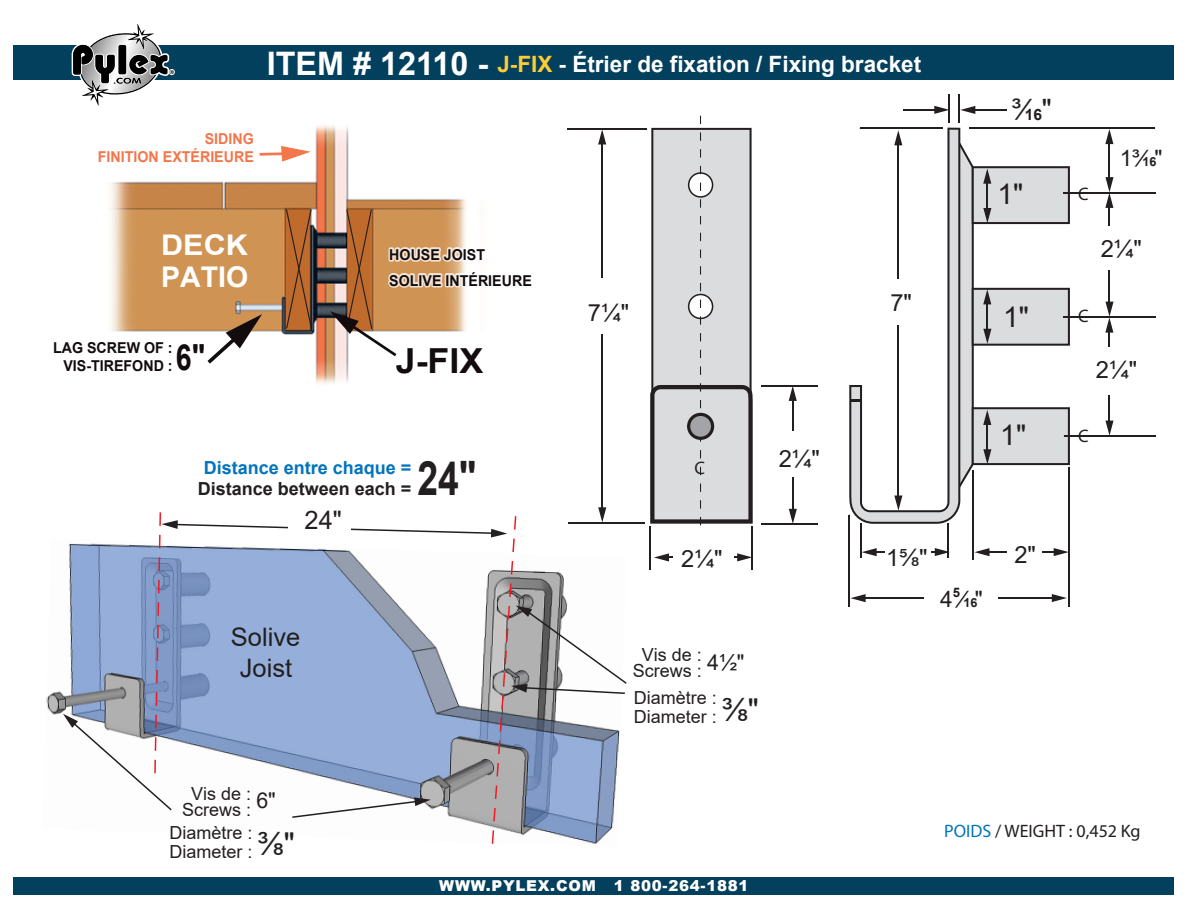
<style>
.page{position:relative;width:1188px;height:918px;background:#fff}
.page>*{position:absolute;margin:0;border:0;box-sizing:border-box;transform-origin:0 0}
.t1{font:700 47.4px "Arial";color:#231f20;scale:.79 1}
.t2{font:700 36px "Arial";color:#130c0e;scale:.79 1}
.t3{font:700 34.5px "Arial";color:#130c0e;scale:1.04 1}
.t4{font:700 28.5px/32.2px "Arial";color:#fff;scale:1.07 1}
.t5{font:28.5px "Arial";color:#231f20}
.t6{font:28.05px "Arial";color:#231f20}
.t7{font:25.5px/31.5px "Arial";color:#231f20;text-align:center}
.t8{font:23.7px "Arial";color:#231f20}
.t9{font:700 22.5px "Arial";color:#fff}
.t10{font:22.5px "Arial";color:#231f20}
.t11{font:21.75px "Arial";color:#231f20}
.t12{font:18.15px "Myriad Pro";color:#231f20}
.t13{font:18px/19px "Arial";color:#231f20}
.t14{font:18px "Myriad Pro";color:#231f20}
.t15{font:700 18px "Arial";color:#0074bb}
.t16{font:700 18px "Arial";color:#231f20}
.t17{font:700 15px/25.8px "Arial";color:#130c0e;scale:.95 1}
.t18{font:900 15px "Arial";letter-spacing:.05em;color:#fff}
.t19{font:700 15px/18.1px "Arial";color:#f37649;text-align:right;scale:.95 1}
.t20{font:700 12.6px "Arial";color:#231f20}
.s1{font-size:32.4px}
.s2{color:#ffcb37}
.s3{font-weight:700;font-size:15.6px}
.s4{font-size:31.5px}
.s5{font-weight:700;font-size:12.6px}
.s6{color:#0074bb}
</style>
<div class="page">
<div style="left:14px;top:45px;width:1160px;height:35px;background:#02405d"></div>
<svg style="left:72px;top:24px;width:103px;height:82px"></svg>
<div style="left:14px;top:877px;width:1160px;height:18px;background:#02405d"></div>
<hr style="left:969px;top:128px;width:186px;height:1px;background:#231f20">
<hr style="left:568px;top:128px;width:79px;height:2px;background:#231f20">
<hr style="left:568px;top:523px;width:77px;height:1px;background:#231f20">
<hr style="left:1063px;top:193px;width:92px;height:1px;background:#231f20">
<hr style="left:1063px;top:316px;width:92px;height:1px;background:#231f20">
<hr style="left:1064px;top:436px;width:91px;height:1px;background:#231f20">
<hr style="left:761px;top:385px;width:56px;height:1px;background:#231f20">
<hr style="left:792px;top:398px;width:1px;height:114px;background:#231f20">
<svg style="left:789px;top:509px;width:8px;height:14px"></svg>
<svg style="left:789px;top:386px;width:8px;height:15px"></svg>
<hr style="left:1109px;top:141px;width:1px;height:39px;background:#231f20">
<svg style="left:1105px;top:129px;width:8px;height:15px"></svg>
<svg style="left:850px;top:129px;width:220px;height:394px"></svg>
<hr style="left:1109px;top:205px;width:1px;height:99px;background:#231f20">
<svg style="left:1105px;top:177px;width:9px;height:31px"></svg>
<hr style="left:1109px;top:330px;width:1px;height:93px;background:#231f20">
<svg style="left:1105px;top:421px;width:9px;height:15px"></svg>
<svg style="left:1105px;top:302px;width:9px;height:31px"></svg>
<hr style="left:874px;top:552px;width:64px;height:1px;background:#231f20">
<svg style="left:935px;top:548px;width:15px;height:8px"></svg>
<svg style="left:862px;top:548px;width:15px;height:8px"></svg>
<hr style="left:861px;top:524px;width:1px;height:34px;background:#231f20">
<hr style="left:650px;top:526px;width:1px;height:44px;background:#231f20">
<hr style="left:752px;top:526px;width:1px;height:44px;background:#231f20">
<hr style="left:948px;top:524px;width:1px;height:34px;background:#231f20">
<hr style="left:973px;top:470px;width:1px;height:89px;background:#231f20">
<hr style="left:1069px;top:467px;width:1px;height:140px;background:#231f20">
<hr style="left:849px;top:515px;width:1px;height:92px;background:#231f20">
<hr style="left:602px;top:142px;width:1px;height:368px;background:#231f20">
<svg style="left:598px;top:130px;width:8px;height:15px"></svg>
<hr style="left:666px;top:557px;width:74px;height:1px;background:#231f20">
<svg style="left:737px;top:553px;width:15px;height:8px"></svg>
<svg style="left:654px;top:553px;width:15px;height:9px"></svg>
<div style="left:885px;top:547px;width:46px;height:10px;background:#fff"></div>
<div style="left:673px;top:553px;width:60px;height:10px;background:#fff"></div>
<div style="left:788px;top:432px;width:10px;height:45px;background:#fff"></div>
<div style="left:1104px;top:347px;width:10px;height:48px;background:#fff"></div>
<div style="left:1104px;top:227px;width:10px;height:43px;background:#fff"></div>
<div style="left:599px;top:278px;width:9px;height:56px;background:#fff"></div>
<div style="left:893px;top:279px;width:9px;height:45px;background:#fff"></div>
<hr style="left:860px;top:128px;width:83px;height:1px;background:#231f20">
<hr style="left:948px;top:95px;width:2px;height:28px;background:#231f20">
<hr style="left:903px;top:109px;width:34px;height:2px;background:#231f20">
<svg style="left:934px;top:106px;width:14px;height:8px"></svg>
<hr style="left:973px;top:109px;width:34px;height:2px;background:#231f20">
<svg style="left:959px;top:95px;width:16px;height:28px"></svg>
<hr style="left:987px;top:552px;width:69px;height:1px;background:#231f20">
<svg style="left:1054px;top:548px;width:15px;height:8px"></svg>
<svg style="left:974px;top:548px;width:16px;height:8px"></svg>
<div style="left:1008px;top:547px;width:34px;height:10px;background:#fff"></div>
<hr style="left:863px;top:598px;width:192px;height:1px;background:#231f20">
<svg style="left:1052px;top:594px;width:15px;height:8px"></svg>
<svg style="left:851px;top:594px;width:15px;height:8px"></svg>
<div style="left:924px;top:592px;width:73px;height:10px;background:#fff"></div>
<hr style="left:761px;top:523px;width:56px;height:1px;background:#231f20">
<svg style="left:63px;top:507px;width:564px;height:337px"></svg>
<svg style="left:650px;top:116px;width:103px;height:409px"></svg>
<img style="left:110px;top:125px;width:356px;height:259px">
<svg style="left:260px;top:146px;width:51px;height:16px"></svg>
<svg style="left:207px;top:314px;width:55px;height:50px"></svg>
<svg style="left:285px;top:208px;width:28px;height:122px"></svg>
<svg style="left:330px;top:208px;width:136px;height:148px"></svg>
<p class="t9" style="left:267px;top:48px;width:656px"><span class="s1">ITEM # 12110 -</span> <span class="s2">J-FIX</span> - Étrier de fixation / Fixing bracket</p>
<p class="t19" style="left:98px;top:130px;width:166px">SIDING<br>FINITION EXTÉRIEURE</p>
<h3 class="t4" style="left:161px;top:229px;width:83px">DECK<br>PATIO</h3>
<p class="t17" style="left:53px;top:339px;width:127px;line-height:18px;text-align:right">LAG SCREW OF :<br>VIS-TIREFOND :</p>
<h2 class="t2" style="left:176px;top:332px;width:39px">6"</h2>
<p class="t17" style="left:389px;top:242px;width:152px">HOUSE JOIST<br>SOLIVE INTÉRIEURE</p>
<h3 class="t3" style="left:396px;top:337px;width:86px">J-FIX</h3>
<h3 class="t8" style="left:588px;top:296px;width:43px">7¼"</h3>
<h3 class="t8" style="left:890px;top:287px;width:23px">7"</h3>
<p class="t15" style="left:204px;top:455px;width:209px">Distance entre chaque =</p>
<p class="t16" style="left:198px;top:476px;width:215px">Distance between each =</p>
<h1 class="t1" style="left:417px;top:445px;width:76px">24"</h1>
<h3 class="t7" style="left:305px;top:504px;width:39px">24"</h3>
<p class="t12" style="left:695px;top:457px;width:12px">C</p>
<h3 class="t8" style="left:779px;top:443px;width:43px">2¼"</h3>
<h3 class="t6" style="left:1012px;top:90px;width:41px">³⁄<span class="s3">16</span>"</h3>
<h3 class="t5" style="left:997px;top:175px;width:27px">1"</h3>
<h3 class="t5" style="left:1003px;top:297px;width:27px">1"</h3>
<h3 class="t5" style="left:1000px;top:415px;width:27px">1"</h3>
<h3 class="t7" style="left:231px;top:621px;width:71px">Solive<br>Joist</h3>
<h3 class="t8" style="left:681px;top:542px;width:43px">2¼"</h3>
<p class="t13" style="left:642px;top:645px;width:62px">Vis de :</p>
<p class="t13" style="left:634px;top:688px;width:127px">Diamètre :<br>Diameter : <span class="s4">⅜"</span></p>
<p class="t11" style="left:707px;top:647px;width:39px">4½"</p>
<p class="t13" style="left:633px;top:661px;width:71px">Screws :</p>
<h3 class="t8" style="left:886px;top:542px;width:43px">1⅝"</h3>
<h3 class="t8" style="left:1014px;top:539px;width:23px">2"</h3>
<p class="t10" style="left:940px;top:583px;width:44px">4<sup>5</sup>⁄ "</p>
<p class="t20" style="left:964px;top:594px;width:15px">16</p>
<p class="t12" style="left:1078px;top:182px;width:12px">C</p>
<p class="t10" style="left:1120px;top:142px;width:44px">1³⁄<span class="s5">16</span>"</p>
<h3 class="t8" style="left:1101px;top:233px;width:43px">2¼"</h3>
<p class="t12" style="left:1078px;top:305px;width:12px">C</p>
<h3 class="t8" style="left:1096px;top:353px;width:43px">2¼"</h3>
<p class="t12" style="left:1078px;top:425px;width:12px">C</p>
<p class="t13" style="left:170px;top:774px;width:85px;line-height:38.7px;text-align:right">Vis de :<br>Diamètre :</p>
<p class="t11" style="left:256px;top:786px;width:21px">6"</p>
<p class="t13" style="left:182px;top:800px;width:71px">Screws :</p>
<p class="t13" style="left:170px;top:842px;width:127px">Diameter : <span class="s4">⅜"</span></p>
<p class="t18" style="left:439px;top:875px;width:311px">WWW.PYLEX.COM 1 800-264-1881</p>
<p class="t14" style="left:944px;top:820px;width:198px"><span class="s6">POIDS</span> / WEIGHT : 0,452 Kg</p>
</div>
